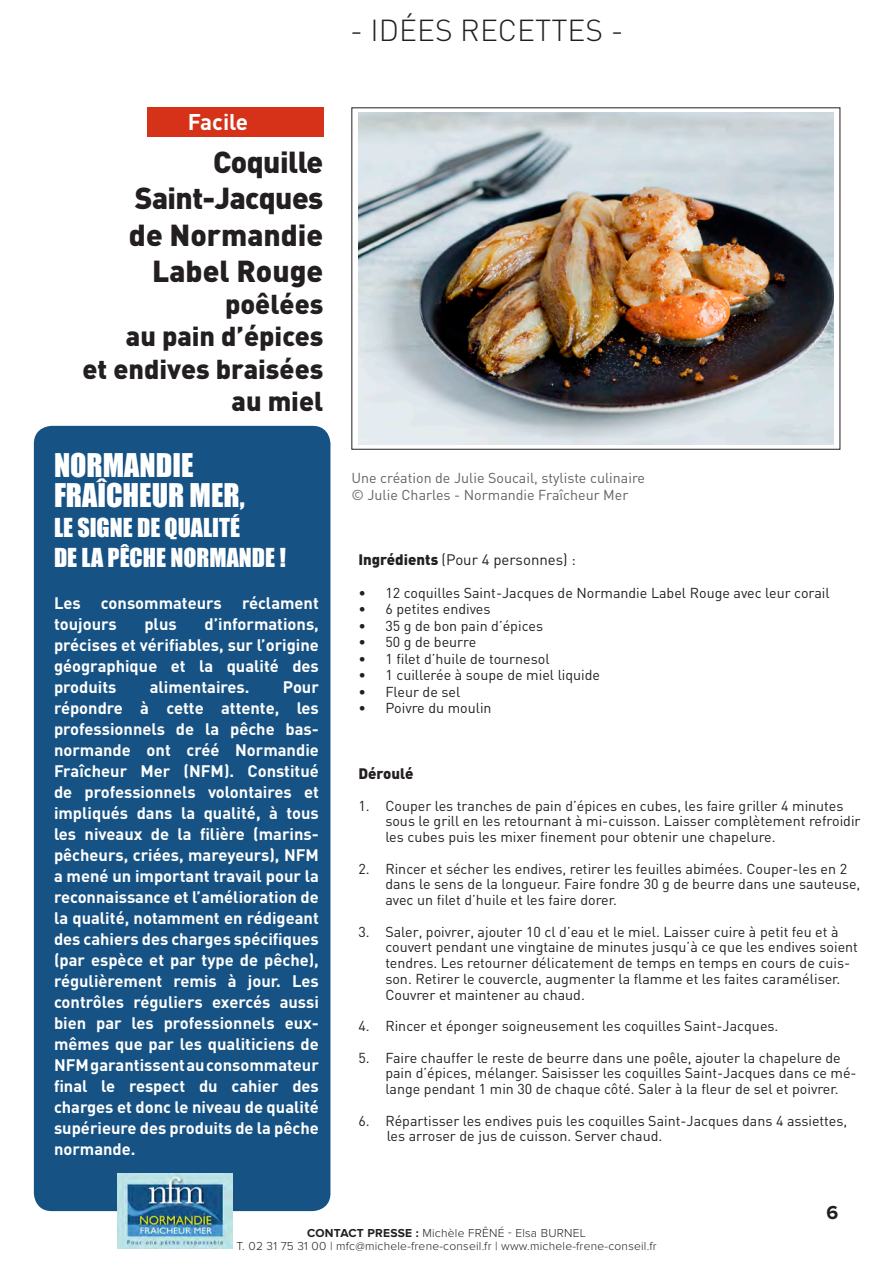
<style>
.page{position:relative;width:893px;height:1263px;background:#fff}
.page>*{position:absolute;margin:0;border:0;box-sizing:border-box;transform-origin:0 0}
.t1{font:900 30px "DIN";letter-spacing:-.01em;color:#231f20}
.t2{font:30px/30px "Impact";color:#fff}
.t3{font:300 30px "DIN";color:#231f20}
.t4{font:900 27px "DIN";color:#231f20}
.t5{font:24px "Impact";color:#fff}
.t6{font:700 22.5px "DIN";color:#fff}
.t7{font:700 19.5px "Proxima Nova";color:#231f20}
.t8{font:700 16.5px/21px "DIN";color:#fff;text-align:justify}
.t9{font:15px "DIN";color:#231f20}
.t10{font:900 15px "DIN";color:#231f20}
.t11{font:14.25px/15.8px "DIN";color:#231f20}
.t12{font:14.25px "DIN";color:#636366}
.t13{font:300 12px/13.5px "Proxima Nova";letter-spacing:.02em;color:#231f20;text-align:center}
.s1{font-weight:900}
.s2{font-weight:700}
</style>
<div class="page">
<div style="left:34px;top:426px;width:296px;height:785px;background:#165284;border-radius:18px"></div>
<img style="left:118px;top:1173px;width:114px;height:75px">
<div style="left:147px;top:107px;width:176px;height:30px;background:#d63219"></div>
<img style="left:358px;top:113px;width:475px;height:332px">
<p class="t6" style="left:188px;top:107px;width:62px">Facile</p>
<p class="t1" style="left:213px;top:143px;width:112px">Coquille</p>
<p class="t1" style="left:135px;top:179px;width:190px">Saint-Jacques</p>
<p class="t1" style="left:129px;top:215px;width:196px">de Normandie</p>
<p class="t1" style="left:152px;top:251px;width:173px">Label Rouge</p>
<p class="t4" style="left:225px;top:286px;width:100px">poêlées</p>
<p class="t4" style="left:126px;top:318px;width:199px">au pain d’épices</p>
<p class="t4" style="left:83px;top:351px;width:242px">et endives braisées</p>
<p class="t4" style="left:232px;top:383px;width:93px">au miel</p>
<p class="t2" style="left:54px;top:449px;width:192px">NORMANDIE<br>FRAÎCHEUR MER,</p>
<p class="t5" style="left:54px;top:509px;width:188px">LE SIGNE DE QUALITÉ</p>
<p class="t5" style="left:54px;top:539px;width:233px">DE LA PÊCHE NORMANDE !</p>
<p class="t8" style="left:54px;top:592px;width:266px">Les consommateurs réclament toujours</p>
<p class="t8" style="left:54px;top:613px;width:266px;text-indent:150px">d’informations, précises et vérifiables, sur l’origine géographique et la qualité des produits</p>
<p class="t8" style="left:144px;top:613px;width:34px">plus</p>
<p class="t8" style="left:150px;top:676px;width:101px">alimentaires.</p>
<p class="t8" style="left:54px;top:676px;width:266px;text-indent:229px">Pour répondre à cette attente, les professionnels de la pêche bas&shy;normande ont créé Normandie Fraîcheur Mer (NFM). Constitué de professionnels volontaires et impliqués dans la qualité, à tous les niveaux de la filière (marins&shy;pêcheurs, criées, mareyeurs), NFM a mené un important travail pour la reconnaissance et l’amélioration de la qualité, notamment en rédigeant des cahiers des charges spécifiques (par espèce et par type de pêche), régulièrement remis à jour. Les contrôles réguliers exercés aussi bien par les professionnels eux&shy;mêmes que par les qualiticiens de NFM garantissent au consommateur final le respect du cahier des charges et donc le niveau de qualité supérieure des produits de la pêche normande.</p>
<p class="t3" style="left:350px;top:12px;width:275px">- IDÉES RECETTES -</p>
<p class="t12" style="left:351px;top:469px;width:295px">Une création de Julie Soucail, styliste culinaire</p>
<p class="t12" style="left:351px;top:485px;width:278px">© Julie Charles - Normandie Fraîcheur Mer</p>
<p class="t9" style="left:358px;top:550px;width:219px"><span class="s1">Ingrédients</span> (Pour 4 personnes) :</p>
<p class="t11" style="left:358px;top:584px;width:473px">• 12 coquilles Saint-Jacques de Normandie Label Rouge avec leur corail</p>
<p class="t11" style="left:358px;top:601px;width:134px">• 6 petites endives</p>
<p class="t11" style="left:358px;top:617px;width:186px">• 35 g de bon pain d’épices</p>
<p class="t11" style="left:358px;top:634px;width:119px">• 50 g de beurre</p>
<p class="t11" style="left:358px;top:650px;width:193px">• 1 filet d’huile de tournesol</p>
<p class="t11" style="left:358px;top:667px;width:243px">• 1 cuillerée à soupe de miel liquide</p>
<p class="t11" style="left:358px;top:683px;width:103px">• Fleur de sel</p>
<p class="t11" style="left:358px;top:700px;width:135px">• Poivre du moulin</p>
<p class="t10" style="left:358px;top:763px;width:57px">Déroulé</p>
<p class="t11" style="left:385px;top:797px;width:477px;text-indent:-27px">1. Couper les tranches de pain d’épices en cubes, les faire griller 4 minutes sous le grill en les retournant à mi-cuisson. Laisser complètement refroidir les cubes puis les mixer finement pour obtenir une chapelure.</p>
<p class="t11" style="left:385px;top:860px;width:476px;text-indent:-27px">2. Rincer et sécher les endives, retirer les feuilles abimées. Couper-les en 2 dans le sens de la longueur. Faire fondre 30 g de beurre dans une sauteuse, avec un filet d’huile et les faire dorer.</p>
<p class="t11" style="left:385px;top:923px;width:474px;text-indent:-27px">3. Saler, poivrer, ajouter 10 cl d’eau et le miel. Laisser cuire à petit feu et à couvert pendant une vingtaine de minutes jusqu’à ce que les endives soient tendres. Les retourner délicatement de temps en temps en cours de cuis&shy;son. Retirer le couvercle, augmenter la flamme et les faites caraméliser.<br>Couvrer et maintener au chaud.</p>
<p class="t11" style="left:358px;top:1018px;width:422px">4. Rincer et éponger soigneusement les coquilles Saint-Jacques.</p>
<p class="t11" style="left:385px;top:1049px;width:473px;text-indent:-27px">5. Faire chauffer le reste de beurre dans une poêle, ajouter la chapelure de pain d’épices, mélanger. Saisisser les coquilles Saint-Jacques dans ce mé&shy;lange pendant 1 min 30 de chaque côté. Saler à la fleur de sel et poivrer.</p>
<p class="t11" style="left:358px;top:1112px;width:490px">6. Répartisser les endives puis les coquilles Saint-Jacques dans 4 assiettes,</p>
<p class="t11" style="left:387px;top:1128px;width:277px">les arroser de jus de cuisson. Server chaud.</p>
<p class="t7" style="left:826px;top:1201px;width:13px">6</p>
<p class="t13" style="left:236px;top:1226px;width:422px"><span class="s2">CONTACT PRESSE :</span> Michèle FRÊNÉ - Elsa BURNEL<br>T. 02 31 75 31 00 | mfc@michele-frene-conseil.fr | www.michele-frene-conseil.fr</p>
</div>
